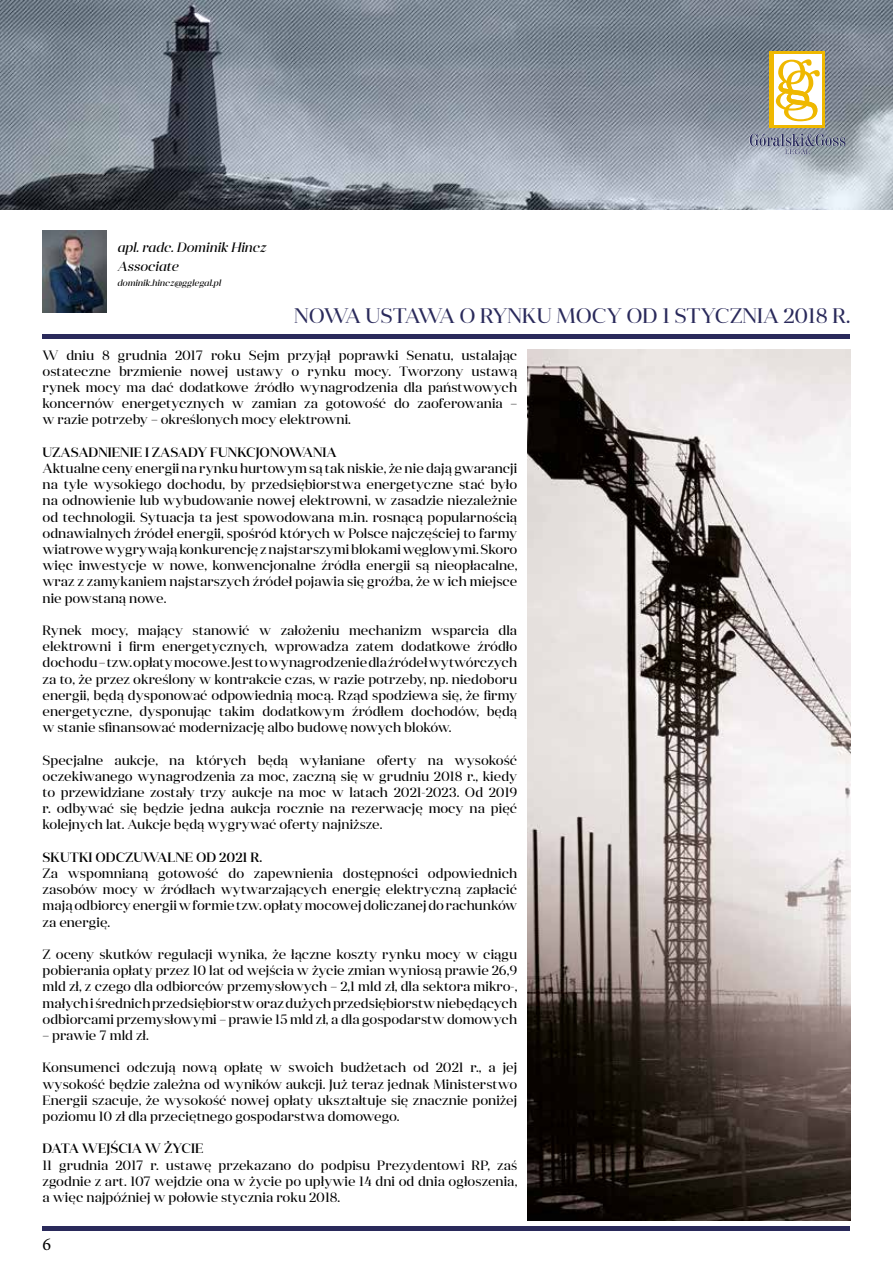
<style>
.page{position:relative;width:893px;height:1263px;background:#fff}
.page>*{position:absolute;margin:0;border:0;box-sizing:border-box;transform-origin:0 0}
.t1{font:21px "Anglecia Pro Display";color:#2a2a5b}
.t2{font:18px "Minion Pro";color:#000}
.t3{font:13.5px/16.2px "Anglecia Pro Display";color:#000;text-align:justify}
.t4{font:500 13.5px "Anglecia Pro Display";color:#000}
.t5{font:italic 13.5px/19.5px "Anglecia Pro Display";color:#000}
.t6{font:italic 9px "Anglecia Pro Display";color:#000}
</style>
<div class="page">
<img style="left:0;top:0;width:893px;height:209px">
<svg style="left:749px;top:134px;width:96px;height:20px;background:#8b92a4"></svg>
<div style="left:769px;top:51px;width:56px;height:77px;background:#efb800"></div>
<div style="left:773px;top:54px;width:48px;height:71px;background:#fff"></div>
<svg style="left:775px;top:59px;width:45px;height:62px"></svg>
<div style="left:43px;top:334px;width:807px;height:5px;background:#2a2a5b"></div>
<hr style="left:43px;top:1226px;width:807px;height:4px;background:#2a2a5b">
<img style="left:43px;top:231px;width:63px;height:82px">
<img style="left:527px;top:349px;width:323px;height:871px">
<p class="t5" style="left:117px;top:237px;width:151px">apl. radc. Dominik Hincz<br>Associate</p>
<p class="t6" style="left:117px;top:277px;width:105px">dominik.hincz@gglegal.pl</p>
<h1 class="t1" style="left:294px;top:302px;width:558px">NOWA USTAWA O RYNKU MOCY OD 1 STYCZNIA 2018 R.</h1>
<p class="t3" style="left:43px;top:346px;width:476px">W dniu 8 grudnia 2017 roku Sejm przyjął poprawki Senatu, ustalając ostateczne brzmienie nowej ustawy o rynku mocy. Tworzony ustawą rynek mocy ma dać dodatkowe źródło wynagrodzenia dla państwowych koncernów energetycznych w zamian za gotowość do zaoferowania – w razie potrzeby – określonych mocy elektrowni.</p>
<p class="t4" style="left:43px;top:443px;width:296px">UZASADNIENIE I ZASADY FUNKCJONOWANIA</p>
<p class="t3" style="left:43px;top:460px;width:476px">Aktualne ceny energii na rynku hurtowym są tak niskie, że nie dają gwarancji na tyle wysokiego dochodu, by przedsiębiorstwa energetyczne stać było na odnowienie lub wybudowanie nowej elektrowni, w zasadzie niezależnie od technologii. Sytuacja ta jest spowodowana m.in. rosnącą popularnością odnawialnych źródeł energii, spośród których w Polsce najczęściej to farmy wiatrowe wygrywają konkurencję znajstarszymi blokami węglowymi. Skoro więc inwestycje w nowe, konwencjonalne źródła energii są nieopłacalne, wraz z zamykaniem najstarszych źródeł pojawia się groźba, że w ich miejsce nie powstaną nowe.</p>
<p class="t3" style="left:43px;top:622px;width:476px">Rynek mocy, mający stanowić w założeniu mechanizm wsparcia dla elektrowni i firm energetycznych, wprowadza zatem dodatkowe źródło dochodu – tzw. opłaty mocowe. Jest to wynagrodzenie dla źródeł wytwórczych za to, że przez określony w kontrakcie czas, w razie potrzeby, np. niedoboru energii, będą dysponować odpowiednią mocą. Rząd spodziewa się, że firmy energetyczne, dysponując takim dodatkowym źródłem dochodów, będą w stanie sfinansować modernizację albo budowę nowych bloków.</p>
<p class="t3" style="left:43px;top:751px;width:476px">Specjalne aukcje, na których będą wyłaniane oferty na wysokość oczekiwanego wynagrodzenia za moc, zaczną się w grudniu 2018 r., kiedy to przewidziane zostały trzy aukcje na moc w latach 2021-2023. Od 2019 r. odbywać się będzie jedna aukcja rocznie na rezerwację mocy na pięć kolejnych lat. Aukcje będą wygrywać oferty najniższe.</p>
<p class="t4" style="left:43px;top:848px;width:221px">SKUTKI ODCZUWALNE OD 2021 R.</p>
<p class="t3" style="left:43px;top:865px;width:476px">Za wspomnianą gotowość do zapewnienia dostępności odpowiednich zasobów mocy w źródłach wytwarzających energię elektryczną zapłacić mają odbiorcy energii wformie tzw. opłaty mocowej doliczanej do rachunków za energię.</p>
<p class="t3" style="left:43px;top:946px;width:476px">Z oceny skutków regulacji wynika, że łączne koszty rynku mocy w ciągu pobierania opłaty przez 10 lat od wejścia w życie zmian wyniosą prawie 26,9 mld zł, z czego dla odbiorców przemysłowych – 2,1 mld zł, dla sektora mikro-, małych iśrednich przedsiębiorstw oraz dużych przedsiębiorstw niebędących odbiorcami przemysłowymi – prawie 15 mld zł, a dla gospodarstw domowych</p>
<p class="t3" style="left:43px;top:1027px;width:108px">– prawie 7 mld zł.</p>
<p class="t3" style="left:43px;top:1059px;width:476px">Konsumenci odczują nową opłatę w swoich budżetach od 2021 r., a jej wysokość będzie zależna od wyników aukcji. Już teraz jednak Ministerstwo Energii szacuje, że wysokość nowej opłaty ukształtuje się znacznie poniżej poziomu 10 zł dla przeciętnego gospodarstwa domowego.</p>
<p class="t4" style="left:43px;top:1140px;width:162px">DATA WEJŚCIA W ŻYCIE</p>
<p class="t3" style="left:43px;top:1156px;width:476px">11 grudnia 2017 r. ustawę przekazano do podpisu Prezydentowi RP, zaś zgodnie z art. 107 wejdzie ona w życie po upływie 14 dni od dnia ogłoszenia, a więc najpóźniej w połowie stycznia roku 2018.</p>
<h2 class="t2" style="left:43px;top:1232px;width:10px">6</h2>
</div>
